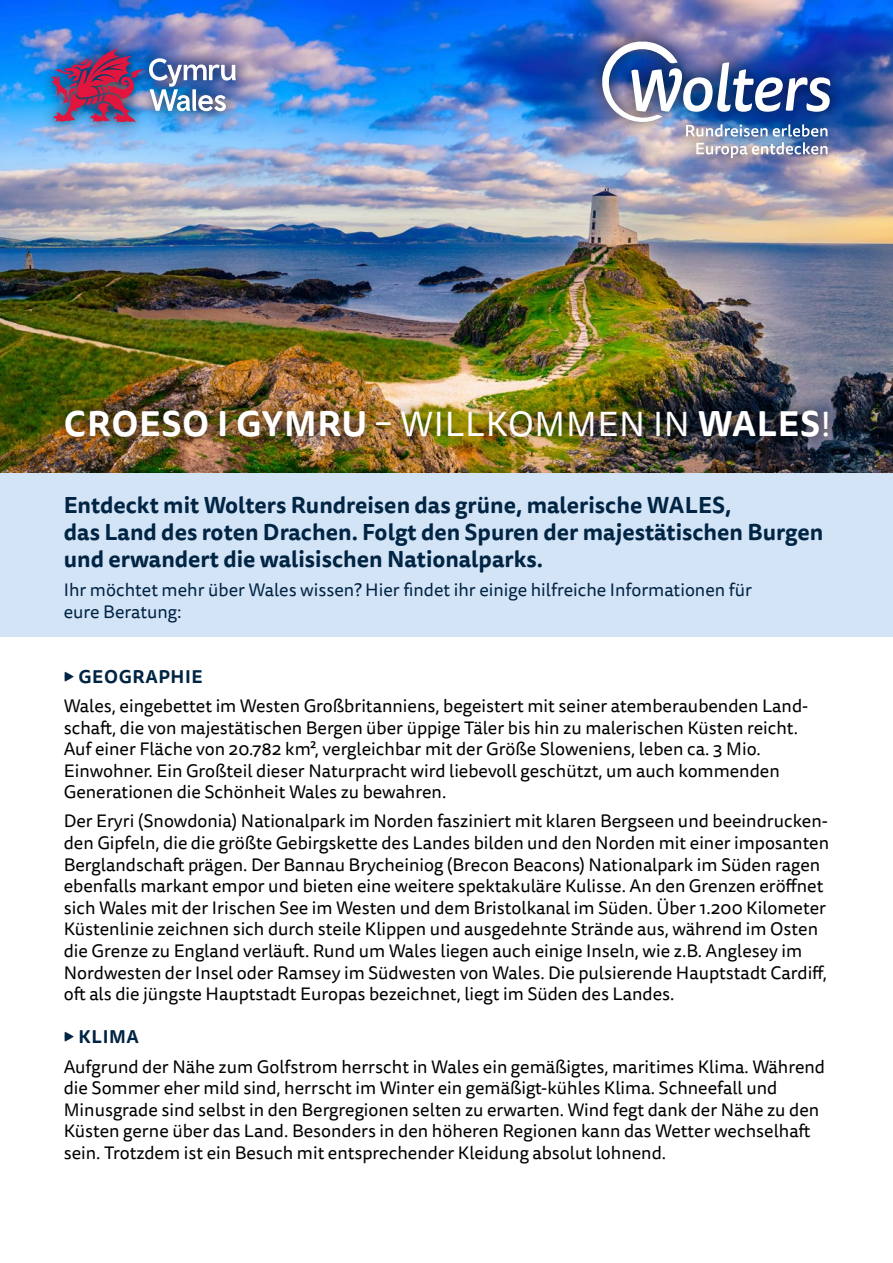
<style>
.page{position:relative;width:893px;height:1263px;background:#fff}
.page>*{position:absolute;margin:0;border:0;box-sizing:border-box;transform-origin:0 0}
.t1{font:700 34.8px "Tisa Sans Pro";letter-spacing:.02em;color:#fff}
.t2{font:700 22.5px/27px "Tisa Sans Pro";color:#002443}
.t3{font:18px/21.6px "Tisa Sans Pro";color:#000}
.t4{font:18px/21.6px "Tisa Sans Pro";color:#002443}
.s1{font-weight:400}
.s2{color:#002443}
.s3{font-weight:700;color:#002443}
</style>
<div class="page">
<div style="left:0;top:473px;width:893px;height:163px;background:#d4e4f7"></div>
<img style="left:0;top:0;width:893px;height:473px">
<div style="left:52px;top:397px;width:790px;height:53px;background:#000;opacity:.75"></div>
<div style="left:588px;top:28px;width:256px;height:142px;background:#000;opacity:.75"></div>
<img style="left:598px;top:38px;width:232px;height:120px">
<div style="left:39px;top:36px;width:210px;height:100px;background:#000;opacity:.75"></div>
<img style="left:51px;top:49px;width:185px;height:74px">
<h1 class="t1" style="left:64px;top:398px;width:769px">CROESO I GYMRU <span class="s1">– WILLKOMMEN IN</span> WALES<span class="s1">!</span></h1>
<p class="t2" style="left:64px;top:492px;width:761px">Entdeckt mit Wolters Rundreisen das grüne, malerische WALES,<br>das Land des roten Drachen. Folgt den Spuren der majestätischen Burgen und erwandert die walisischen Nationalparks.</p>
<p class="t4" style="left:64px;top:580px;width:690px">Ihr möchtet mehr über Wales wissen? Hier findet ihr einige hilfreiche Informationen für eure Beratung:</p>
<p class="t3" style="left:64px;top:662px;width:746px;line-height:29.1px"><span class="s2">▸</span> <span class="s3">GEOGRAPHIE<br></span>Wales, eingebettet im Westen Großbritanniens, begeistert mit seiner atemberaubenden Land-</p>
<p class="t3" style="left:64px;top:717px;width:736px">schaft, die von majestätischen Bergen über üppige Täler bis hin zu malerischen Küsten reicht.<br>Auf einer Fläche von 20.782 km², vergleichbar mit der Größe Sloweniens, leben ca. 3 Mio.<br>Einwohner. Ein Großteil dieser Naturpracht wird liebevoll geschützt, um auch kommenden Generationen die Schönheit Wales zu bewahren.</p>
<p class="t3" style="left:64px;top:811px;width:767px">Der Eryri (Snowdonia) Nationalpark im Norden fasziniert mit klaren Bergseen und beeindrucken&shy;den Gipfeln, die die größte Gebirgskette des Landes bilden und den Norden mit einer imposanten Berglandschaft prägen. Der Bannau Brycheiniog (Brecon Beacons) Nationalpark im Süden ragen ebenfalls markant empor und bieten eine weitere spektakuläre Kulisse. An den Grenzen eröffnet sich Wales mit der Irischen See im Westen und dem Bristolkanal im Süden. Über 1.200 Kilometer Küstenlinie zeichnen sich durch steile Klippen und ausgedehnte Strände aus, während im Osten die Grenze zu England verläuft. Rund um Wales liegen auch einige Inseln, wie z.B. Anglesey im Nordwesten der Insel oder Ramsey im Südwesten von Wales. Die pulsierende Hauptstadt Cardiff, oft als die jüngste Hauptstadt Europas bezeichnet, liegt im Süden des Landes.</p>
<p class="t3" style="left:64px;top:1023px;width:763px;line-height:29.1px"><span class="s2">▸</span> <span class="s3">KLIMA<br></span>Aufgrund der Nähe zum Golfstrom herrscht in Wales ein gemäßigtes, maritimes Klima. Während</p>
<p class="t3" style="left:64px;top:1077px;width:757px">die Sommer eher mild sind, herrscht im Winter ein gemäßigt-kühles Klima. Schneefall und Minusgrade sind selbst in den Bergregionen selten zu erwarten. Wind fegt dank der Nähe zu den Küsten gerne über das Land. Besonders in den höheren Regionen kann das Wetter wechselhaft sein. Trotzdem ist ein Besuch mit entsprechender Kleidung absolut lohnend.</p>
</div>
